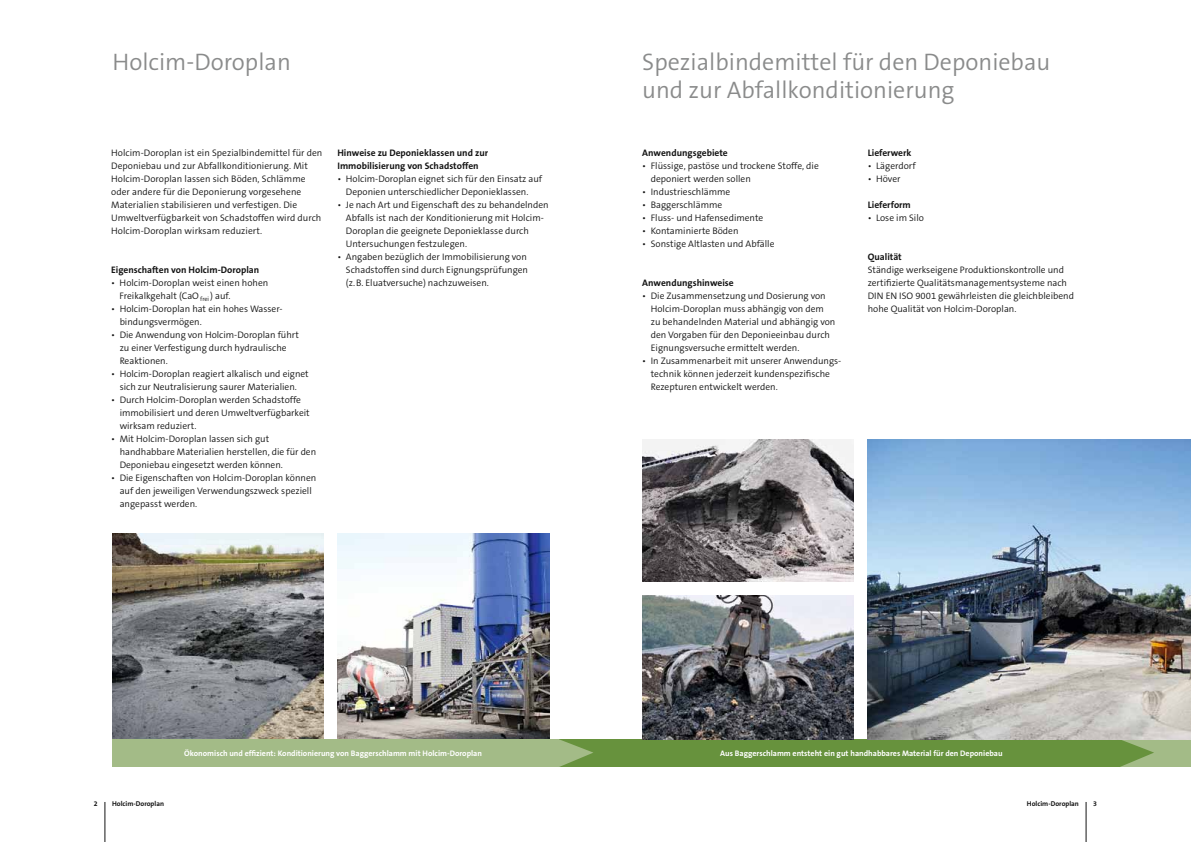
<style>
.page{position:relative;width:1191px;height:842px;background:#fff}
.page>*{position:absolute;margin:0;border:0;box-sizing:border-box;transform-origin:0 0}
.t1{font:300 24px/28px "The Sans B4";color:#8a8b8b}
.t2{font:300 9.5px/13px "The Sans B4";color:#141414}
.t3{font:700 9.5px/13px "The Sans B7";color:#141414}
.t4{font:700 8px "The Sans B7";color:#fff}
.t5{font:700 7px "The Sans B7";color:#141414}
.s1{font-size:8.5px}
</style>
<div class="page">
<hr style="left:105px;top:802px;width:1px;height:40px;background:#141414">
<hr style="left:1085px;top:802px;width:1px;height:40px;background:#141414">
<div style="left:1057px;top:739px;width:134px;height:28px;background:#a3bb87"></div>
<div style="left:513px;top:739px;width:606px;height:28px;background:#67923d"></div>
<svg style="left:1119px;top:739px;width:35px;height:28px"></svg>
<img style="left:112px;top:533px;width:211px;height:206px">
<img style="left:338px;top:533px;width:211px;height:206px">
<img style="left:642px;top:439px;width:211px;height:142px">
<img style="left:642px;top:596px;width:211px;height:143px">
<img style="left:867px;top:439px;width:324px;height:300px">
<div style="left:112px;top:739px;width:447px;height:28px;background:#a3bb87"></div>
<svg style="left:559px;top:739px;width:34px;height:28px"></svg>
<h1 class="t1" style="left:112px;top:49px;width:180px">Holcim-Doroplan</h1>
<h1 class="t1" style="left:642px;top:49px;width:409px">Spezialbindemittel für den Deponiebau und zur Abfallkonditionierung</h1>
<p class="t2" style="left:111px;top:147px;width:213px">Holcim-Doroplan ist ein Spezialbindemittel für den Deponiebau und zur Abfallkonditionierung. Mit Holcim-Doroplan lassen sich Böden, Schlämme oder andere für die Deponierung vorgesehene Materialien stabilisieren und verfestigen. Die Umweltverfügbarkeit von Schadstoffen wird durch Holcim-Doroplan wirksam reduziert.</p>
<p class="t3" style="left:111px;top:264px;width:150px">Eigenschaften von Holcim-Doroplan</p>
<p class="t2" style="left:120px;top:277px;width:150px;text-indent:-9px">• Holcim-Doroplan weist einen hohen<br>Freikalkgehalt (CaO <sub>frei</sub> ) auf.</p>
<p class="t2" style="left:120px;top:303px;width:164px;text-indent:-9px">• Holcim-Doroplan hat ein hohes Wasser&shy;bindungsvermögen.</p>
<p class="t2" style="left:120px;top:329px;width:181px;text-indent:-9px">• Die Anwendung von Holcim-Doroplan führt zu einer Verfestigung durch hydraulische<br>Reaktionen.</p>
<p class="t2" style="left:111px;top:368px;width:199px;text-align:center">• Holcim-Doroplan reagiert alkalisch und eignet sich zur Neutralisierung saurer Materialien.</p>
<p class="t2" style="left:120px;top:394px;width:192px;text-indent:-9px">• Durch Holcim-Doroplan werden Schadstoffe immobilisiert und deren Umweltverfügbarkeit wirksam reduziert.</p>
<p class="t2" style="left:120px;top:433px;width:198px;text-indent:-9px">• Mit Holcim-Doroplan lassen sich gut handhabbare Materialien herstellen, die für den<br>Deponiebau eingesetzt werden können.</p>
<p class="t2" style="left:120px;top:472px;width:198px;text-indent:-9px">• Die Eigenschaften von Holcim-Doroplan können auf den jeweiligen Verwendungszweck speziell angepasst werden.</p>
<p class="t3" style="left:337px;top:146px;width:152px">Hinweise zu Deponieklassen und zur<br>Immobilisierung von Schadstoffen</p>
<p class="t2" style="left:337px;top:172px;width:206px;text-align:center">• Holcim-Doroplan eignet sich für den Einsatz auf<br>Deponien unterschiedlicher Deponieklassen.</p>
<p class="t2" style="left:346px;top:198px;width:204px;text-indent:-9px">• Je nach Art und Eigenschaft des zu behandelnden Abfalls ist nach der Konditionierung mit Holcim-Doroplan die geeignete Deponieklasse durch Untersuchungen festzulegen.</p>
<p class="t2" style="left:346px;top:250px;width:184px;text-indent:-9px">• Angaben bezüglich der Immobilisierung von<br>Schadstoffen sind durc<span class="s1">h</span> Eignungsprüfungen (z.B. Eluatversuche) nachzuweisen.</p>
<p class="t3" style="left:642px;top:147px;width:87px">Anwendungsgebiete</p>
<p class="t2" style="left:651px;top:160px;width:170px;text-indent:-9px">• Flüssige, pastöse und trockene Stoffe, die deponiert werden sollen</p>
<p class="t2" style="left:642px;top:186px;width:90px">• Industrieschlämme</p>
<p class="t2" style="left:642px;top:199px;width:81px">• Baggerschlämme</p>
<p class="t2" style="left:642px;top:211px;width:123px">• Fluss- und Hafensedimente</p>
<p class="t2" style="left:642px;top:224px;width:98px">• Kontaminierte Böden</p>
<p class="t2" style="left:642px;top:237px;width:134px">• Sonstige Altlasten und Abfälle</p>
<p class="t3" style="left:642px;top:276px;width:93px">Anwendungshinweise</p>
<p class="t2" style="left:651px;top:289px;width:186px;text-indent:-9px">• Die Zusammensetzung und Dosierung von Holcim-Doroplan muss abhängig von dem zu behandelnden Material und abhängig von den Vorgaben für den Deponieeinbau durch Eignungsversuche ermittelt werden.</p>
<p class="t2" style="left:651px;top:354px;width:191px;text-indent:-9px">• In Zusammenarbeit mit unserer Anwendungs&shy;technik können jederzeit kundenspezifische<br>Rezepturen entwickelt werden.</p>
<p class="t3" style="left:867px;top:147px;width:45px">Lieferwerk</p>
<p class="t2" style="left:867px;top:160px;width:49px">• Lägerdorf</p>
<p class="t2" style="left:867px;top:173px;width:34px">• Höver</p>
<p class="t3" style="left:867px;top:199px;width:45px">Lieferform</p>
<p class="t2" style="left:867px;top:212px;width:58px">• Lose im Silo</p>
<p class="t3" style="left:867px;top:251px;width:36px">Qualität</p>
<p class="t2" style="left:867px;top:264px;width:208px">Ständige werkseigene Produktionskontrolle und zertifizierte Qualitätsmanagementsysteme nach DIN EN ISO 9001 gewährleisten die gleichbleibend hohe Qualität von Holcim-Doroplan.</p>
<p class="t4" style="left:184px;top:749px;width:299px">Ökonomisch und effizient: Konditionierung von Baggerschlamm mit Holcim-Doroplan</p>
<p class="t4" style="left:720px;top:749px;width:284px">Aus Baggerschlamm entsteht ein gut handhabbares Material für den Deponiebau</p>
<p class="t5" style="left:94px;top:800px;width:5px">2</p>
<p class="t5" style="left:112px;top:800px;width:54px">Holcim-Doroplan</p>
<p class="t5" style="left:1027px;top:800px;width:54px">Holcim-Doroplan</p>
<p class="t5" style="left:1093px;top:800px;width:5px">3</p>
</div>
